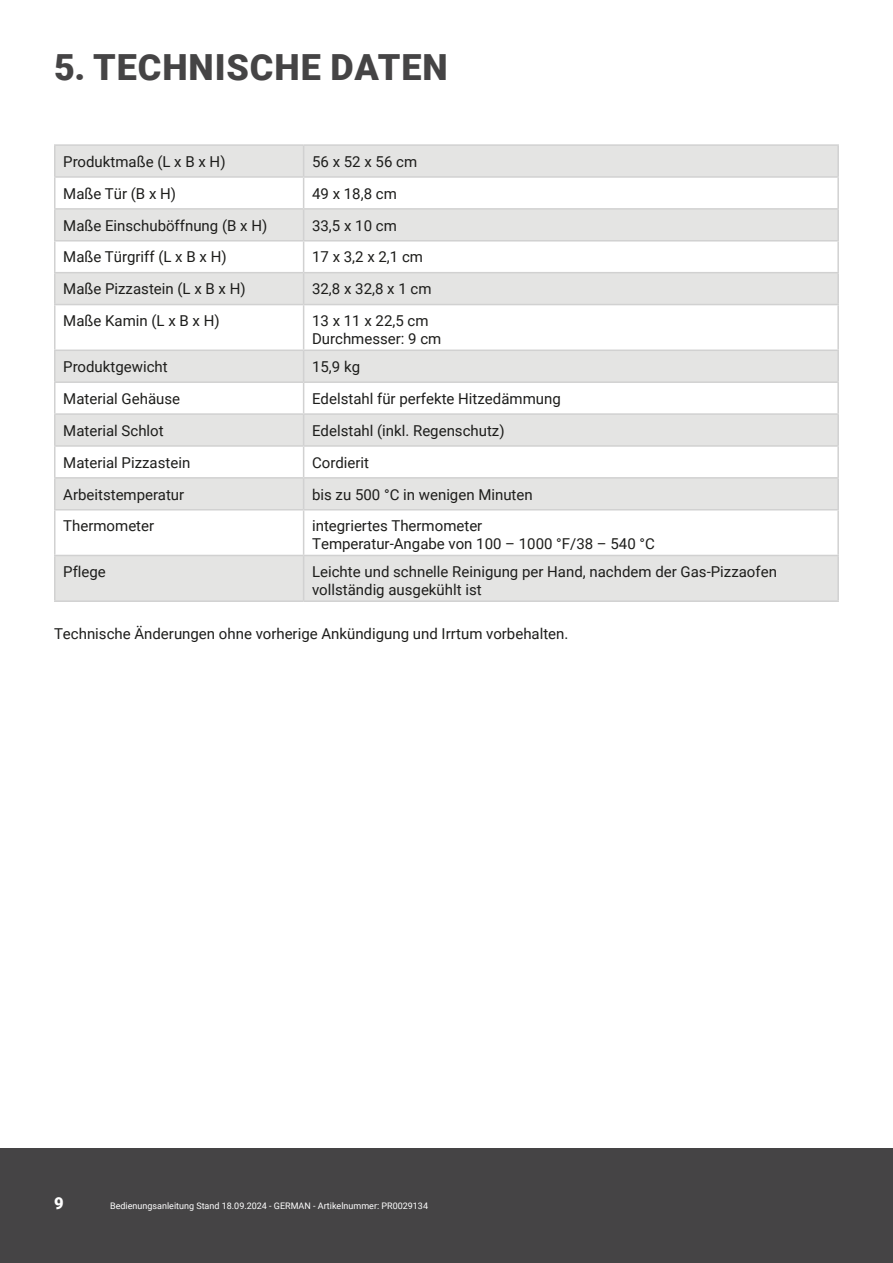
<style>
.page{position:relative;width:893px;height:1263px;background:#fff}
.page>*{position:absolute;margin:0;border:0;box-sizing:border-box;transform-origin:0 0}
.Große_Headline{font:900 36px "Roboto";letter-spacing:.025em;color:#454445}
.t1{font:900 16.5px "Roboto";color:#fff}
.Tabelleninhalt_linksbündig{font:15px "Roboto";color:#1d1d1b}
.Fließtext{font:15px "Roboto";color:#1d1d1b}
.t2{font:9px "Roboto";color:#fff}
</style>
<div class="page">
<div style="left:0;top:1148px;width:893px;height:115px;background:#454445"></div>
<svg style="left:56px;top:146px;width:781px;height:454px;fill:#e4e4e3"></svg>
<hr style="left:54px;top:144px;width:250px;height:2px;background:#d1d1d1">
<hr style="left:54px;top:146px;width:2px;height:30px;background:#d1d1d1">
<hr style="left:304px;top:144px;width:535px;height:2px;background:#d1d1d1">
<hr style="left:837px;top:146px;width:2px;height:30px;background:#d1d1d1">
<hr style="left:54px;top:178px;width:2px;height:30px;background:#d1d1d1">
<hr style="left:837px;top:178px;width:2px;height:30px;background:#d1d1d1">
<hr style="left:54px;top:210px;width:2px;height:30px;background:#d1d1d1">
<hr style="left:837px;top:210px;width:2px;height:30px;background:#d1d1d1">
<hr style="left:54px;top:241px;width:2px;height:31px;background:#d1d1d1">
<hr style="left:837px;top:241px;width:2px;height:31px;background:#d1d1d1">
<hr style="left:54px;top:273px;width:2px;height:31px;background:#d1d1d1">
<hr style="left:837px;top:273px;width:2px;height:31px;background:#d1d1d1">
<hr style="left:54px;top:305px;width:2px;height:44px;background:#d1d1d1">
<hr style="left:837px;top:305px;width:2px;height:44px;background:#d1d1d1">
<hr style="left:54px;top:351px;width:2px;height:30px;background:#d1d1d1">
<hr style="left:837px;top:351px;width:2px;height:30px;background:#d1d1d1">
<hr style="left:54px;top:383px;width:2px;height:30px;background:#d1d1d1">
<hr style="left:837px;top:383px;width:2px;height:30px;background:#d1d1d1">
<hr style="left:54px;top:415px;width:2px;height:30px;background:#d1d1d1">
<hr style="left:837px;top:415px;width:2px;height:30px;background:#d1d1d1">
<hr style="left:54px;top:447px;width:2px;height:30px;background:#d1d1d1">
<hr style="left:837px;top:447px;width:2px;height:30px;background:#d1d1d1">
<hr style="left:54px;top:479px;width:2px;height:30px;background:#d1d1d1">
<hr style="left:837px;top:479px;width:2px;height:30px;background:#d1d1d1">
<hr style="left:54px;top:510px;width:2px;height:45px;background:#d1d1d1">
<hr style="left:837px;top:510px;width:2px;height:45px;background:#d1d1d1">
<hr style="left:54px;top:556px;width:2px;height:44px;background:#d1d1d1">
<hr style="left:837px;top:556px;width:2px;height:44px;background:#d1d1d1">
<hr style="left:303px;top:146px;width:1px;height:30px;background:#d1d1d1">
<hr style="left:54px;top:176px;width:250px;height:2px;background:#d1d1d1">
<hr style="left:304px;top:176px;width:535px;height:2px;background:#d1d1d1">
<hr style="left:303px;top:178px;width:1px;height:30px;background:#d1d1d1">
<hr style="left:54px;top:208px;width:250px;height:2px;background:#d1d1d1">
<hr style="left:304px;top:208px;width:535px;height:2px;background:#d1d1d1">
<hr style="left:303px;top:210px;width:1px;height:30px;background:#d1d1d1">
<hr style="left:54px;top:240px;width:250px;height:1px;background:#d1d1d1">
<hr style="left:304px;top:240px;width:535px;height:1px;background:#d1d1d1">
<hr style="left:303px;top:241px;width:1px;height:31px;background:#d1d1d1">
<hr style="left:54px;top:272px;width:250px;height:1px;background:#d1d1d1">
<hr style="left:304px;top:272px;width:535px;height:1px;background:#d1d1d1">
<hr style="left:303px;top:273px;width:1px;height:31px;background:#d1d1d1">
<hr style="left:54px;top:304px;width:250px;height:1px;background:#d1d1d1">
<hr style="left:304px;top:304px;width:535px;height:1px;background:#d1d1d1">
<hr style="left:303px;top:305px;width:1px;height:44px;background:#d1d1d1">
<hr style="left:54px;top:349px;width:250px;height:2px;background:#d1d1d1">
<hr style="left:304px;top:349px;width:535px;height:2px;background:#d1d1d1">
<hr style="left:303px;top:351px;width:1px;height:30px;background:#d1d1d1">
<hr style="left:54px;top:381px;width:250px;height:2px;background:#d1d1d1">
<hr style="left:304px;top:381px;width:535px;height:2px;background:#d1d1d1">
<hr style="left:303px;top:383px;width:1px;height:30px;background:#d1d1d1">
<hr style="left:54px;top:413px;width:250px;height:2px;background:#d1d1d1">
<hr style="left:304px;top:413px;width:535px;height:2px;background:#d1d1d1">
<hr style="left:303px;top:415px;width:1px;height:30px;background:#d1d1d1">
<hr style="left:54px;top:445px;width:250px;height:2px;background:#d1d1d1">
<hr style="left:304px;top:445px;width:535px;height:2px;background:#d1d1d1">
<hr style="left:303px;top:447px;width:1px;height:30px;background:#d1d1d1">
<hr style="left:54px;top:477px;width:250px;height:2px;background:#d1d1d1">
<hr style="left:304px;top:477px;width:535px;height:2px;background:#d1d1d1">
<hr style="left:303px;top:479px;width:1px;height:30px;background:#d1d1d1">
<hr style="left:54px;top:509px;width:250px;height:1px;background:#d1d1d1">
<hr style="left:304px;top:509px;width:535px;height:1px;background:#d1d1d1">
<hr style="left:303px;top:510px;width:1px;height:45px;background:#d1d1d1">
<hr style="left:54px;top:555px;width:250px;height:1px;background:#d1d1d1">
<hr style="left:304px;top:555px;width:535px;height:1px;background:#d1d1d1">
<hr style="left:303px;top:556px;width:1px;height:44px;background:#d1d1d1">
<hr style="left:54px;top:600px;width:250px;height:2px;background:#d1d1d1">
<hr style="left:304px;top:600px;width:535px;height:2px;background:#d1d1d1">
<p class="Große_Headline" style="left:54px;top:42px;width:395px">5. TECHNISCHE DATEN</p>
<p class="Tabelleninhalt_linksbündig" style="left:63px;top:151px;width:164px">Produktmaße (L x B x H)</p>
<p class="Tabelleninhalt_linksbündig" style="left:312px;top:151px;width:107px">56 x 52 x 56 cm</p>
<p class="Tabelleninhalt_linksbündig" style="left:63px;top:183px;width:114px">Maße Tür (B x H)</p>
<p class="Tabelleninhalt_linksbündig" style="left:312px;top:183px;width:86px">49 x 18,8 cm</p>
<p class="Tabelleninhalt_linksbündig" style="left:63px;top:215px;width:206px">Maße Einschuböffnung (B x H)</p>
<p class="Tabelleninhalt_linksbündig" style="left:312px;top:215px;width:86px">33,5 x 10 cm</p>
<p class="Tabelleninhalt_linksbündig" style="left:63px;top:247px;width:165px">Maße Türgriff (L x B x H)</p>
<p class="Tabelleninhalt_linksbündig" style="left:312px;top:247px;width:112px">17 x 3,2 x 2,1 cm</p>
<p class="Tabelleninhalt_linksbündig" style="left:63px;top:279px;width:184px">Maße Pizzastein (L x B x H)</p>
<p class="Tabelleninhalt_linksbündig" style="left:312px;top:279px;width:121px">32,8 x 32,8 x 1 cm</p>
<p class="Tabelleninhalt_linksbündig" style="left:63px;top:310px;width:158px">Maße Kamin (L x B x H)</p>
<p class="Tabelleninhalt_linksbündig" style="left:312px;top:310px;width:118px">13 x 11 x 22,5 cm</p>
<p class="Tabelleninhalt_linksbündig" style="left:312px;top:328px;width:131px">Durchmesser: 9 cm</p>
<p class="Tabelleninhalt_linksbündig" style="left:63px;top:356px;width:106px">Produktgewicht</p>
<p class="Tabelleninhalt_linksbündig" style="left:312px;top:356px;width:49px">15,9 kg</p>
<p class="Tabelleninhalt_linksbündig" style="left:63px;top:388px;width:118px">Material Gehäuse</p>
<p class="Tabelleninhalt_linksbündig" style="left:312px;top:388px;width:250px">Edelstahl für perfekte Hitzedämmung</p>
<p class="Tabelleninhalt_linksbündig" style="left:63px;top:420px;width:102px">Material Schlot</p>
<p class="Tabelleninhalt_linksbündig" style="left:312px;top:420px;width:194px">Edelstahl (inkl. Regenschutz)</p>
<p class="Tabelleninhalt_linksbündig" style="left:63px;top:452px;width:129px">Material Pizzastein</p>
<p class="Tabelleninhalt_linksbündig" style="left:312px;top:452px;width:59px">Cordierit</p>
<p class="Tabelleninhalt_linksbündig" style="left:63px;top:484px;width:123px">Arbeitstemperatur</p>
<p class="Tabelleninhalt_linksbündig" style="left:312px;top:484px;width:222px">bis zu 500 °C in wenigen Minuten</p>
<p class="Tabelleninhalt_linksbündig" style="left:63px;top:516px;width:92px">Thermometer</p>
<p class="Tabelleninhalt_linksbündig" style="left:312px;top:516px;width:172px">integriertes Thermometer</p>
<p class="Tabelleninhalt_linksbündig" style="left:312px;top:534px;width:344px">Temperatur-Angabe von 100 – 1000 °F/38 – 540 °C</p>
<p class="Tabelleninhalt_linksbündig" style="left:63px;top:561px;width:44px">Pflege</p>
<p class="Tabelleninhalt_linksbündig" style="left:312px;top:561px;width:466px">Leichte und schnelle Reinigung per Hand, nachdem der Gas-Pizzaofen</p>
<p class="Tabelleninhalt_linksbündig" style="left:312px;top:579px;width:171px">vollständig ausgekühlt ist</p>
<p class="Fließtext" style="left:54px;top:623px;width:516px">Technische Änderungen ohne vorherige Ankündigung und Irrtum vorbehalten.</p>
<p class="t1" style="left:54px;top:1191px;width:11px">9</p>
<p class="t2" style="left:110px;top:1199px;width:319px">Bedienungsanleitung Stand 18.09.2024 - GERMAN - Artikelnummer: PR0029134</p>
</div>
